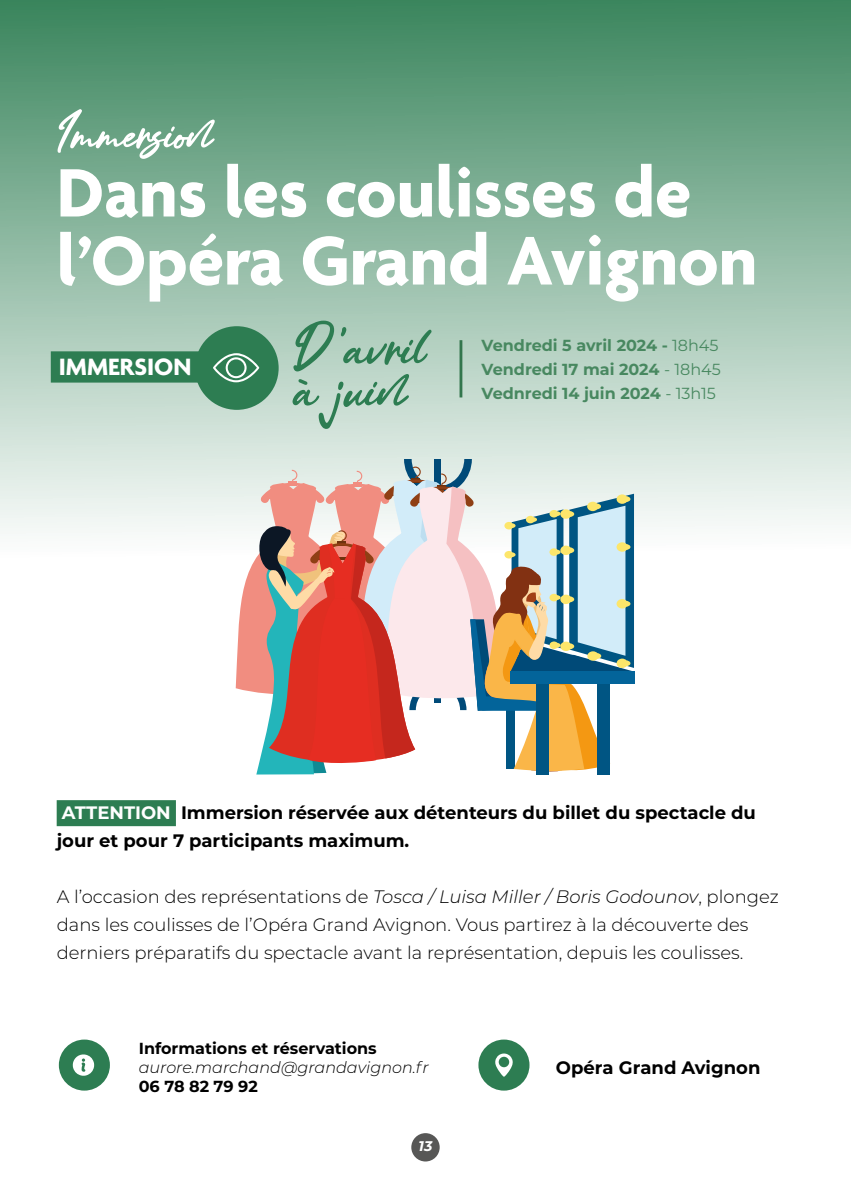
<style>
.page{position:relative;width:851px;height:1191px;background:#fff}
.page>*{position:absolute;margin:0;border:0;box-sizing:border-box;transform-origin:0 0}
.t1{font:700 74px/68px "Agenda";color:#fff}
.t2{font:65.6px "Sansilk";color:#2d7d52}
.t3{font:58px "Sansilk";color:#fff}
.t4{font:700 25.6px "Agenda";color:#fff}
.t5{font:300 18px/28px "Montserrat";color:#000}
.t6{font:700 18px/28px "Montserrat";color:#000}
.t7{font:700 16px/24px "Montserrat";color:#488860}
.t8{font:700 16px "Montserrat";color:#000}
.t9{font:italic 300 16px "Montserrat";color:#000}
.t10{font:italic 700 14px "Montserrat";color:#fff}
.s1{font-weight:400}
.s2{color:#fff}
.s3{font-style:italic}
</style>
<div class="page">
<div style="left:0;top:0;width:850px;height:629px;background:linear-gradient(to bottom,#3d875f,#fff)"></div>
<div style="left:57px;top:800px;width:119px;height:26px;background:#2d7d52"></div>
<div style="left:59px;top:1039px;width:51px;height:51px;background:#2d7d52;border-radius:50%"></div>
<svg style="left:73px;top:1054px;width:21px;height:21px"></svg>
<div style="left:478px;top:1039px;width:51px;height:51px;background:#2d7d52;border-radius:50%"></div>
<svg style="left:495px;top:1053px;width:17px;height:23px"></svg>
<svg style="left:236px;top:459px;width:398px;height:315px"></svg>
<div style="left:195px;top:326px;width:83px;height:84px;background:#2d7d52;border-radius:50%"></div>
<div style="left:51px;top:351px;width:148px;height:31px;background:#2d7d52"></div>
<svg style="left:213px;top:353px;width:46px;height:29px"></svg>
<hr style="left:459px;top:340px;width:3px;height:57px;background:#33764d">
<svg style="left:295px;top:376px;width:15px;height:12px"></svg>
<div style="left:411px;top:1133px;width:28px;height:28px;background:#575756;border-radius:50%"></div>
<h3 class="t3" style="left:57px;top:107px;width:158px">Immersion</h3>
<h1 class="t1" style="left:57px;top:163px;width:702px">Dans les coulisses de l’Opéra Grand Avignon</h1>
<h3 class="t4" style="left:59px;top:352px;width:134px">IMMERSION</h3>
<h2 class="t2" style="left:295px;top:318px;width:132px">D'avril</h2>
<h2 class="t2" style="left:295px;top:360px;width:114px">a juin</h2>
<p class="t7" style="left:481px;top:332px;width:241px">Vendredi 5 avril 2024 - <span class="s1">18h45<br></span>Vendredi 17 mai 2024 <span class="s1">- 18h45<br></span>Vednredi 14 juin 2024 <span class="s1">- 13h15</span></p>
<p class="t6" style="left:57px;top:798px;width:700px"><span class="s2">ATTENTION</span> Immersion réservée aux détenteurs du billet du spectacle du jour et pour 7 participants maximum.</p>
<p class="t5" style="left:57px;top:882px;width:723px">A l’occasion des représentations de <span class="s3">Tosca / Luisa Miller / Boris Godounov</span>, plongez dans les coulisses de l’Opéra Grand Avignon. Vous partirez à la découverte des derniers préparatifs du spectacle avant la représentation, depuis les coulisses.</p>
<p class="t8" style="left:139px;top:1036px;width:239px">Informations et réservations</p>
<p class="t9" style="left:139px;top:1056px;width:291px">aurore.marchand@grandavignon.fr</p>
<p class="t8" style="left:139px;top:1074px;width:121px">06 78 82 79 92</p>
<p class="t10" style="left:418px;top:1135px;width:15px">13</p>
<p class="t6" style="left:556px;top:1052px;width:206px">Opéra Grand Avignon</p>
</div>
